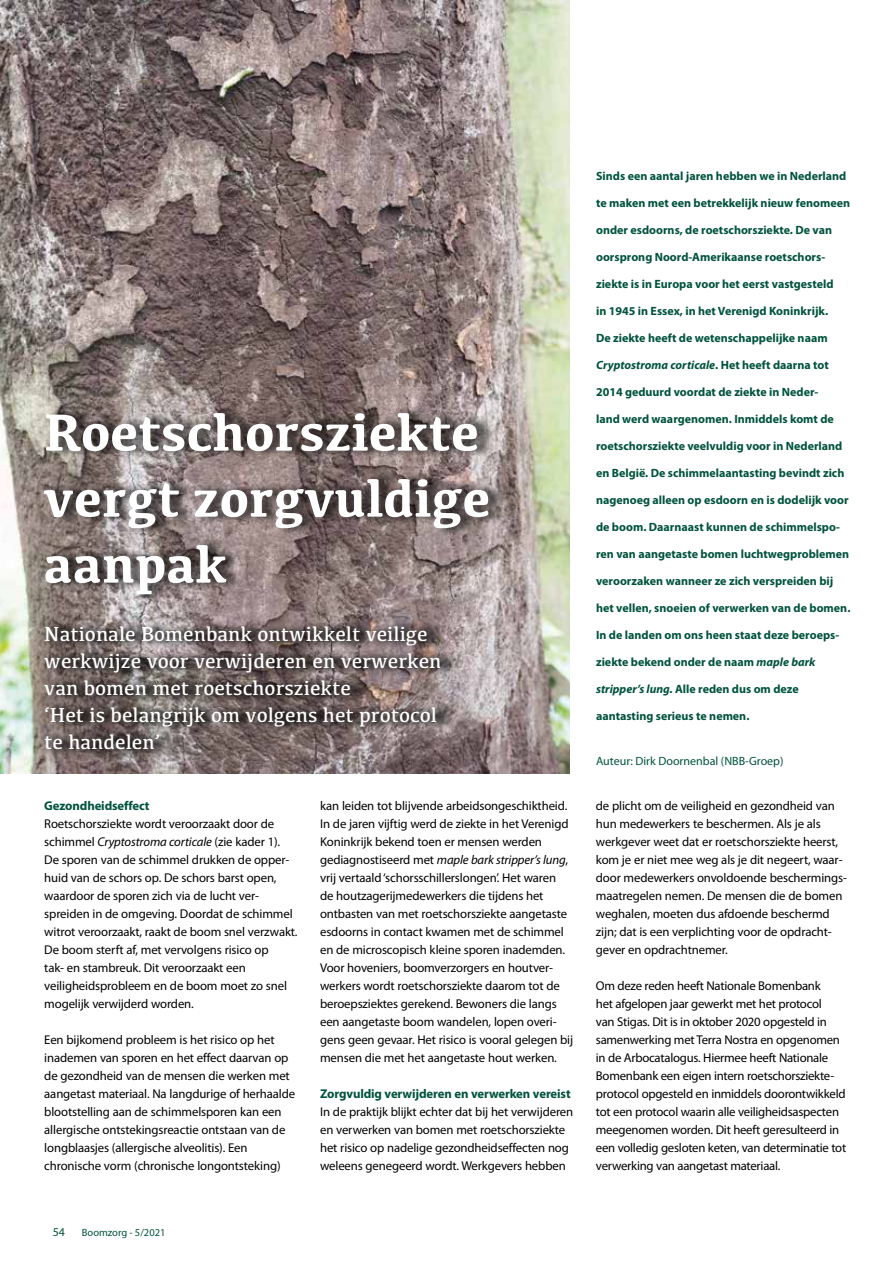
<style>
.page{position:relative;width:893px;height:1263px;background:#fff}
.page>*{position:absolute;margin:0;border:0;box-sizing:border-box;transform-origin:0 0}
.t1{font:700 54px/66px "Kefa";color:#fff}
.t2{font:21px/27px "Kefa";color:#fff}
.t3{font:12.75px/18px "Myriad Pro";letter-spacing:-.01em;color:#000}
.t4{font:700 12.75px "Myriad Pro";letter-spacing:-.01em;color:#00533d}
.t5{font:700 12px "Myriad Pro";color:#00533d}
.t6{font:italic 700 12px "Myriad Pro";color:#00533d}
.t7{font:12px "Myriad Pro";color:#00533d}
.t8{font:10.5px "Myriad Pro";color:#00533d}
.s1{font-style:italic}
.s2{font-style:normal}
</style>
<div class="page">
<img style="left:0;top:0;width:569px;height:774px">
<div style="left:44px;top:618px;width:414px;height:141px;background:#000;opacity:.61"></div>
<div style="left:44px;top:403px;width:462px;height:201px;background:#000;opacity:.61"></div>
<h1 class="t1" style="left:44px;top:397px;width:448px">Roetschorsziekte vergt zorgvuldige aanpak</h1>
<h2 class="t2" style="left:44px;top:620px;width:399px">Nationale Bomenbank ontwikkelt veilige werkwijze voor verwijderen en verwerken van bomen met roetschorsziekte<br>‘Het is belangrijk om volgens het protocol te handelen’</h2>
<p class="t4" style="left:44px;top:797px;width:107px">Gezondheidseffect</p>
<p class="t3" style="left:44px;top:815px;width:255px">Roetschorsziekte wordt veroorzaakt door de schimmel <span class="s1">Cryptostroma corticale</span> (zie kader 1).<br>De sporen van de schimmel drukken de opper&shy;huid van de schors op. De schors barst open, waardoor de sporen zich via de lucht ver&shy;spreiden in de omgeving. Doordat de schimmel witrot veroorzaakt, raakt de boom snel verzwakt.<br>De boom sterft af, met vervolgens risico op<br>tak- en stambreuk. Dit veroorzaakt een veiligheidsprobleem en de boom moet zo snel mogelijk verwijderd worden.</p>
<p class="t3" style="left:44px;top:1031px;width:252px">Een bijkomend probleem is het risico op het inademen van sporen en het effect daarvan op de gezondheid van de mensen die werken met aangetast materiaal. Na langdurige of herhaalde blootstelling aan de schimmelsporen kan een allergische ontstekingsreactie ontstaan van de longblaasjes (allergische alveolitis). Een chronische vorm (chronische longontsteking)</p>
<p class="t7" style="left:53px;top:1224px;width:14px">54</p>
<p class="t8" style="left:82px;top:1226px;width:85px">Boomzorg - 5/2021</p>
<p class="t3" style="left:320px;top:797px;width:255px">kan leiden tot blijvende arbeidsongeschiktheid.<br>In de jaren vijftig werd de ziekte in het Verenigd Koninkrijk bekend toen er mensen werden gediagnostiseerd met <span class="s1">maple bark stripper’s lung</span>, vrij vertaald ‘schorsschillerslongen’. Het waren<br>de houtzagerijmedewerkers die tijdens het ontbasten van met roetschorsziekte aangetaste esdoorns in contact kwamen met de schimmel en de microscopisch kleine sporen inademden.<br>Voor hoveniers, boomverzorgers en houtver&shy;werkers wordt roetschorsziekte daarom tot de beroepsziektes gerekend. Bewoners die langs een aangetaste boom wandelen, lopen overi&shy;gens geen gevaar. Het risico is vooral gelegen bij mensen die met het aangetaste hout werken.</p>
<p class="t4" style="left:320px;top:1086px;width:252px">Zorgvuldig verwijderen en verwerken vereist</p>
<p class="t3" style="left:320px;top:1103px;width:255px">In de praktijk blijkt echter dat bij het verwijderen en verwerken van bomen met roetschorsziekte het risico op nadelige gezondheidseffecten nog weleens genegeerd wordt. Werkgevers hebben</p>
<p class="t5" style="left:596px;top:168px;width:252px">Sinds een aantal jaren hebben we in Nederland</p>
<p class="t5" style="left:596px;top:195px;width:256px">te maken met een betrekkelijk nieuw fenomeen</p>
<p class="t5" style="left:596px;top:222px;width:238px">onder esdoorns, de roetschorsziekte. De van</p>
<p class="t5" style="left:596px;top:249px;width:230px">oorsprong Noord-Amerikaanse roetschors-</p>
<p class="t5" style="left:596px;top:276px;width:239px">ziekte is in Europa voor het eerst vastgesteld</p>
<p class="t5" style="left:596px;top:303px;width:234px">in 1945 in Essex, in het Verenigd Koninkrijk.</p>
<p class="t5" style="left:596px;top:330px;width:233px">De ziekte heeft de wetenschappelijke naam</p>
<p class="t6" style="left:596px;top:357px;width:234px">Cryptostroma corticale<span class="s2">. Het heeft daarna tot</span></p>
<p class="t5" style="left:596px;top:384px;width:224px">2014 geduurd voordat de ziekte in Neder-</p>
<p class="t5" style="left:596px;top:411px;width:239px">land werd waargenomen. Inmiddels komt de</p>
<p class="t5" style="left:596px;top:438px;width:248px">roetschorsziekte veelvuldig voor in Nederland</p>
<p class="t5" style="left:596px;top:465px;width:250px">en België. De schimmelaantasting bevindt zich</p>
<p class="t5" style="left:596px;top:492px;width:254px">nagenoeg alleen op esdoorn en is dodelijk voor</p>
<p class="t5" style="left:596px;top:519px;width:246px">de boom. Daarnaast kunnen de schimmelspo-</p>
<p class="t5" style="left:596px;top:546px;width:255px">ren van aangetaste bomen luchtwegproblemen</p>
<p class="t5" style="left:596px;top:573px;width:239px">veroorzaken wanneer ze zich verspreiden bij</p>
<p class="t5" style="left:596px;top:600px;width:256px">het vellen, snoeien of verwerken van de bomen.</p>
<p class="t5" style="left:596px;top:627px;width:245px">In de landen om ons heen staat deze beroeps-</p>
<p class="t5" style="left:596px;top:654px;width:221px">ziekte bekend onder de naam <span class="s1">maple bark</span></p>
<p class="t5" style="left:596px;top:681px;width:204px"><span class="s1">stripper’s lung.</span> Alle reden dus om deze</p>
<p class="t5" style="left:596px;top:708px;width:155px">aantasting serieus te nemen.</p>
<p class="t7" style="left:596px;top:754px;width:189px">Auteur: Dirk Doornenbal (NBB-Groep)</p>
<p class="t3" style="left:596px;top:797px;width:252px">de plicht om de veiligheid en gezondheid van hun medewerkers te beschermen. Als je als werkgever weet dat er roetschorsziekte heerst, kom je er niet mee weg als je dit negeert, waar&shy;door medewerkers onvoldoende beschermings&shy;maatregelen nemen. De mensen die de bomen weghalen, moeten dus afdoende beschermd zijn; dat is een verplichting voor de opdracht&shy;gever en opdrachtnemer.</p>
<p class="t3" style="left:596px;top:977px;width:252px">Om deze reden heeft Nationale Bomenbank<br>het afgelopen jaar gewerkt met het protocol<br>van Stigas. Dit is in oktober 2020 opgesteld in samenwerking met Terra Nostra en opgenomen in de Arbocatalogus. Hiermee heeft Nationale Bomenbank een eigen intern roetschorsziekte&shy;protocol opgesteld en inmiddels doorontwikkeld tot een protocol waarin alle veiligheidsaspecten meegenomen worden. Dit heeft geresulteerd in een volledig gesloten keten, van determinatie tot verwerking van aangetast materiaal.</p>
</div>
